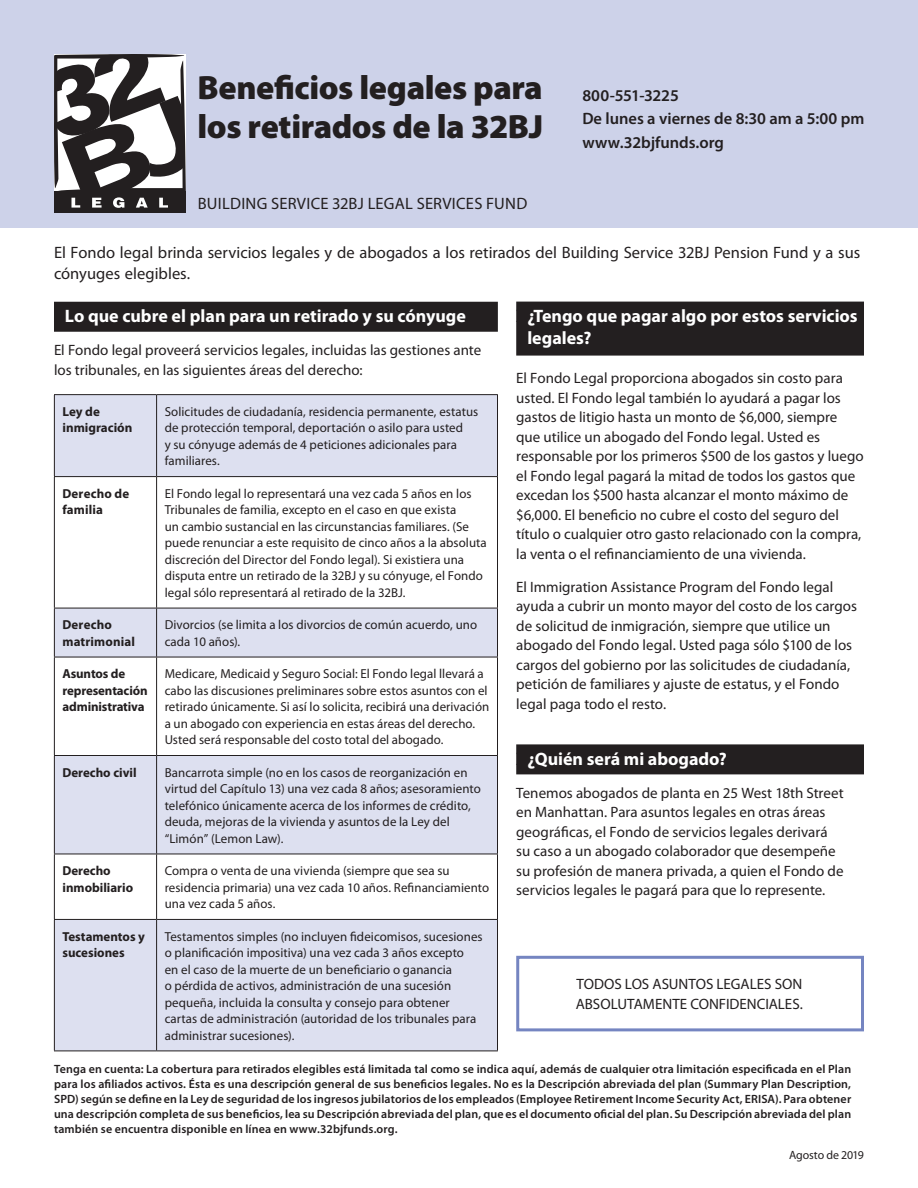
<style>
.page{position:relative;width:918px;height:1188px;background:#fff}
.page>*{position:absolute;margin:0;border:0;box-sizing:border-box;transform-origin:0 0}
.t1{font:900 33.75px/39px "Myriad Pro";letter-spacing:-.015em;color:#231f20}
.question_rule{font:700 18px/22.5px "Myriad Pro";color:#fff}
.t2{font:16.5px/21px "Myriad Pro";color:#231f20}
.t3{font:600 16.5px "Myriad Pro";color:#231f20}
.body{font:15px/19.5px "Myriad Pro";color:#231f20}
.body-2{font:13.05px/16.5px "Myriad Pro";letter-spacing:.005em;color:#231f20}
.body-3{font:700 13.05px/16.5px "Myriad Pro";color:#231f20}
.table_head{font:700 13.05px/16.5px "Myriad Pro";color:#231f20}
.t4{font:600 12px/15px "Myriad Pro";letter-spacing:.01em;color:#231f20;text-align:justify}
.body-4{font:12px "Myriad Pro";letter-spacing:-.015em;color:#231f20}
.s1{color:#231f20}
</style>
<div class="page">
<div style="left:516px;top:956px;width:348px;height:75px;border:3px solid #7585c1"></div>
<div style="left:0;top:0;width:918px;height:227px;background:#cdd2e9"></div>
<div style="left:54px;top:192px;width:132px;height:21px;background:#231f20"></div>
<svg style="left:54px;top:54px;width:132px;height:154px;background:#7d7b7c"></svg>
<div style="left:516px;top:302px;width:348px;height:54px;background:#231f20"></div>
<div style="left:516px;top:744px;width:348px;height:30px;background:#231f20"></div>
<div style="left:54px;top:302px;width:444px;height:30px;background:#231f20"></div>
<svg style="left:55px;top:395px;width:442px;height:656px;fill:#dde0f0"></svg>
<hr style="left:54px;top:394px;width:103px;height:1px;background:#231f20">
<hr style="left:54px;top:395px;width:1px;height:81px;background:#231f20">
<hr style="left:157px;top:394px;width:341px;height:1px;background:#231f20">
<hr style="left:156px;top:395px;width:1px;height:81px;background:#231f20">
<hr style="left:497px;top:395px;width:1px;height:81px;background:#231f20">
<hr style="left:54px;top:476px;width:103px;height:1px;background:#231f20">
<hr style="left:54px;top:477px;width:1px;height:131px;background:#231f20">
<hr style="left:157px;top:476px;width:341px;height:1px;background:#231f20">
<hr style="left:156px;top:477px;width:1px;height:131px;background:#231f20">
<hr style="left:497px;top:477px;width:1px;height:131px;background:#231f20">
<hr style="left:54px;top:608px;width:103px;height:1px;background:#231f20">
<hr style="left:54px;top:608px;width:1px;height:49px;background:#231f20">
<hr style="left:157px;top:608px;width:341px;height:1px;background:#231f20">
<hr style="left:156px;top:608px;width:1px;height:49px;background:#231f20">
<hr style="left:497px;top:608px;width:1px;height:49px;background:#231f20">
<hr style="left:54px;top:657px;width:103px;height:1px;background:#231f20">
<hr style="left:54px;top:657px;width:1px;height:98px;background:#231f20">
<hr style="left:157px;top:657px;width:341px;height:1px;background:#231f20">
<hr style="left:156px;top:657px;width:1px;height:98px;background:#231f20">
<hr style="left:497px;top:657px;width:1px;height:98px;background:#231f20">
<hr style="left:54px;top:755px;width:103px;height:1px;background:#231f20">
<hr style="left:54px;top:756px;width:1px;height:98px;background:#231f20">
<hr style="left:157px;top:755px;width:341px;height:1px;background:#231f20">
<hr style="left:156px;top:756px;width:1px;height:98px;background:#231f20">
<hr style="left:497px;top:756px;width:1px;height:98px;background:#231f20">
<hr style="left:54px;top:854px;width:103px;height:1px;background:#231f20">
<hr style="left:54px;top:854px;width:1px;height:65px;background:#231f20">
<hr style="left:157px;top:854px;width:341px;height:1px;background:#231f20">
<hr style="left:156px;top:854px;width:1px;height:65px;background:#231f20">
<hr style="left:497px;top:854px;width:1px;height:65px;background:#231f20">
<hr style="left:54px;top:919px;width:103px;height:1px;background:#231f20">
<hr style="left:54px;top:920px;width:1px;height:131px;background:#231f20">
<hr style="left:157px;top:919px;width:341px;height:1px;background:#231f20">
<hr style="left:156px;top:920px;width:1px;height:131px;background:#231f20">
<hr style="left:497px;top:920px;width:1px;height:131px;background:#231f20">
<hr style="left:54px;top:1051px;width:103px;height:1px;background:#231f20">
<hr style="left:157px;top:1051px;width:341px;height:1px;background:#231f20">
<p class="t1" style="left:198px;top:67px;width:347px">Beneficios legales para los retirados de la 32BJ</p>
<p class="t2" style="left:198px;top:193px;width:331px">BUILDING SERVICE 32BJ LEGAL SERVICES FUND</p>
<p class="t3" style="left:582px;top:84px;width:98px">800-551-3225</p>
<p class="t3" style="left:582px;top:108px;width:284px">De lunes a viernes de 8:30 am a 5:00 pm</p>
<p class="t3" style="left:582px;top:132px;width:143px">www.32bjfunds.org</p>
<p class="t2" style="left:54px;top:241px;width:808px">El Fondo legal brinda servicios legales y de abogados a los retirados del Building Service 32BJ Pension Fund y a sus cónyuges elegibles.</p>
<p class="question_rule" style="left:54px;top:304px;width:413px"><span class="s1">X</span>Lo que cubre el plan para un retirado y su cónyuge</p>
<p class="body" style="left:54px;top:340px;width:429px">El Fondo legal proveerá servicios legales, incluidas las gestiones ante los tribunales, en las siguientes áreas del derecho:</p>
<p class="table_head" style="left:62px;top:403px;width:72px">Ley de inmigración</p>
<p class="body-2" style="left:165px;top:403px;width:315px">Solicitudes de ciudadanía, residencia permanente, estatus de protección temporal, deportación o asilo para usted<br>y su cónyuge además de 4 peticiones adicionales para familiares.</p>
<p class="body-3" style="left:62px;top:485px;width:68px">Derecho de familia</p>
<p class="body-2" style="left:165px;top:485px;width:324px">El Fondo legal lo representará una vez cada 5 años en los Tribunales de familia, excepto en el caso en que exista<br>un cambio sustancial en las circunstancias familiares. (Se puede renunciar a este requisito de cinco años a la absoluta discreción del Director del Fondo legal). Si existiera una disputa entre un retirado de la 32BJ y su cónyuge, el Fondo legal sólo representará al retirado de la 32BJ.</p>
<p class="body-3" style="left:62px;top:616px;width:74px">Derecho matrimonial</p>
<p class="body-2" style="left:165px;top:616px;width:314px">Divorcios (se limita a los divorcios de común acuerdo, uno cada 10 años).</p>
<p class="body-3" style="left:62px;top:665px;width:87px">Asuntos de representación administrativa</p>
<p class="body-2" style="left:165px;top:665px;width:326px">Medicare, Medicaid y Seguro Social: El Fondo legal llevará a cabo las discusiones preliminares sobre estos asuntos con el retirado únicamente. Si así lo solicita, recibirá una derivación a un abogado con experiencia en estas áreas del derecho.<br>Usted será responsable del costo total del abogado.</p>
<p class="body-3" style="left:62px;top:764px;width:76px">Derecho civil</p>
<p class="body-2" style="left:165px;top:764px;width:318px">Bancarrota simple (no en los casos de reorganización en virtud del Capítulo 13) una vez cada 8 años; asesoramiento telefónico únicamente acerca de los informes de crédito, deuda, mejoras de la vivienda y asuntos de la Ley del “Limón” (Lemon Law).</p>
<p class="body-3" style="left:62px;top:862px;width:72px">Derecho inmobiliario</p>
<p class="body-2" style="left:165px;top:862px;width:326px">Compra o venta de una vivienda (siempre que sea su residencia primaria) una vez cada 10 años. Refinanciamiento una vez cada 5 años.</p>
<p class="body-3" style="left:62px;top:927px;width:84px">Testamentos y sucesiones</p>
<p class="body-2" style="left:165px;top:928px;width:320px">Testamentos simples (no incluyen fideicomisos, sucesiones o planificación impositiva) una vez cada 3 años excepto<br>en el caso de la muerte de un beneficiario o ganancia<br>o pérdida de activos, administración de una sucesión pequeña, incluida la consulta y consejo para obtener cartas de administración (autoridad de los tribunales para administrar sucesiones).</p>
<p class="question_rule" style="left:527px;top:304px;width:332px;text-indent:-11px"><span class="s1">X</span>¿Tengo que pagar algo por estos servicios legales?</p>
<p class="body" style="left:516px;top:368px;width:349px">El Fondo Legal proporciona abogados sin costo para usted. El Fondo legal también lo ayudará a pagar los gastos de litigio hasta un monto de $6,000, siempre que utilice un abogado del Fondo legal. Usted es responsable por los primeros $500 de los gastos y luego el Fondo legal pagará la mitad de todos los gastos que excedan los $500 hasta alcanzar el monto máximo de $6,000. El beneficio no cubre el costo del seguro del título o cualquier otro gasto relacionado con la compra, la venta o el refinanciamiento de una vivienda.</p>
<p class="body" style="left:516px;top:577px;width:342px">El Immigration Assistance Program del Fondo legal ayuda a cubrir un monto mayor del costo de los cargos de solicitud de inmigración, siempre que utilice un abogado del Fondo legal. Usted paga sólo $100 de los cargos del gobierno por las solicitudes de ciudadanía, petición de familiares y ajuste de estatus, y el Fondo legal paga todo el resto.</p>
<p class="question_rule" style="left:516px;top:747px;width:212px"><span class="s1">X</span>¿Quién será mi abogado?</p>
<p class="body" style="left:516px;top:783px;width:329px">Tenemos abogados de planta en 25 West 18th Street en Manhattan. Para asuntos legales en otras áreas geográficas, el Fondo de servicios legales derivará su caso a un abogado colaborador que desempeñe su profesión de manera privada, a quien el Fondo de servicios legales le pagará para que lo represente.</p>
<p class="body" style="left:576px;top:974px;width:229px">TODOS LOS ASUNTOS LEGALES SON<br>ABSOLUTAMENTE CONFIDENCIALES.</p>
<p class="t4" style="left:54px;top:1062px;width:799px">Tenga en cuenta: La cobertura para retirados elegibles está limitada tal como se indica aquí, además de cualquier otra limitación especificada en el Plan para los afiliados activos. Ésta es una descripción general de sus beneficios legales. No es la Descripción abreviada del plan (Summary Plan Description, SPD) según se define en la Ley de seguridad de los ingresos jubilatorios de los empleados (Employee Retirement Income Security Act, ERISA). Para obtener una descripción completa de sus beneficios, lea su Descripción abreviada del plan, que es el documento oficial del plan. Su Descripción abreviada del plan también se encuentra disponible en línea en www.32bjfunds.org.</p>
<p class="body-4" style="left:789px;top:1147px;width:76px">Agosto de 2019</p>
</div>
